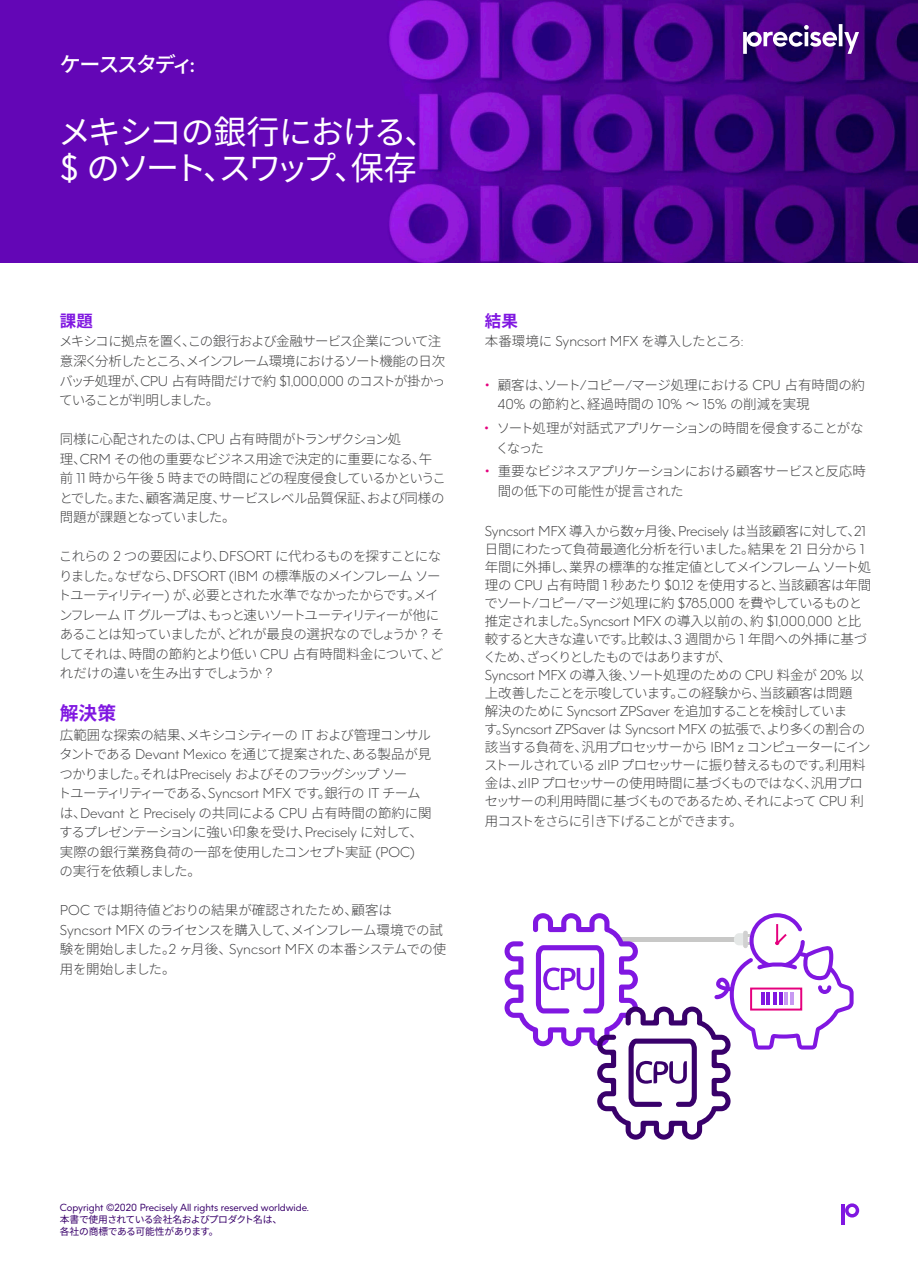
<style>
.page{position:relative;width:918px;height:1263px;background:#fff}
.page>*{position:absolute;margin:0;border:0;box-sizing:border-box;transform-origin:0 0}
.t1{font:33px/36px "Noto Sans JP";letter-spacing:-.065em;color:#fff}
.t2{font:500 21px "Noto Sans JP";letter-spacing:-.105em;color:#fff}
.t3{font:700 18.75px "Noto Sans JP";color:#8017e1}
.Paragraph_Style_1{font:700 16.5px "Noto Sans JP";color:#8017e1}
.Paragraph_Style_1-2{font:300 13.5px/19.5px "Noto Sans JP";letter-spacing:-.055em;color:#3e3e3f}
.Paragraph_Style_1-3{font:300 13.5px/19.5px "Noto Sans JP";letter-spacing:-.015em;color:#3e3e3f}
.Paragraph_Style_1-4{font:300 13.5px "Noto Sans JP";letter-spacing:-.1em;color:#3e3e3f}
.t4{font:9.75px/11.7px "Precisely";color:#39006b}
.t5{font:9.75px "Noto Sans JP";letter-spacing:-.03em;color:#39006b}
.s1{font-family:"Precisely";font-weight:600}
.s2{font-family:"Precisely"}
.s3{font-family:"Precisely";font-weight:400;color:#e5007e}
.s4{font-family:"Noto Sans JP"}
</style>
<div class="page">
<svg style="left:845px;top:1203px;width:14px;height:14px"></svg>
<hr style="left:842px;top:1204px;width:3px;height:20px;background:#8017e1">
<img style="left:0;top:0;width:918px;height:263px">
<svg style="left:743px;top:24px;width:116px;height:30px"></svg>
<svg style="left:505px;top:913px;width:349px;height:227px"></svg>
<p class="t2" style="left:60px;top:52px;width:137px">ケーススタディ<span class="s1">:</span></p>
<p class="t1" style="left:58px;top:114px;width:381px">メキシコの銀行における、<span class="s2">$</span> のソート、スワップ、保存</p>
<p class="Paragraph_Style_1" style="left:60px;top:312px;width:34px">課題</p>
<p class="Paragraph_Style_1-2" style="left:59px;top:332px;width:388px">メキシコに拠点を置く、この銀行および金融サービス企業について注意深く分析したところ、メインフレーム環境におけるソート機能の日次バッチ処理が、<span class="s2">CPU</span> 占有時間だけで約 <span class="s2">$1,000,000</span> のコストが掛かっていることが判明しました。</p>
<p class="Paragraph_Style_1-2" style="left:59px;top:430px;width:388px">同様に心配されたのは、<span class="s2">CPU</span> 占有時間がトランザクション処<br>理、<span class="s2">CRM</span> その他の重要なビジネス用途で決定的に重要になる、午前 <span class="s2">11</span> 時から午後 <span class="s2">5</span> 時までの時間にどの程度侵食しているかということでした。また、顧客満足度、サービスレベル品質保証、および同様の問題が課題となっていました。</p>
<p class="Paragraph_Style_1-2" style="left:58px;top:547px;width:388px">これらの <span class="s2">2</span> つの要因により、<span class="s2">DFSORT</span> に代わるものを探すことになりました。なぜなら、<span class="s2">DFSORT (IBM</span> の標準版のメインフレームソートユーティリティー<span class="s2">)</span> が、必要とされた水準でなかったからです。メインフレーム <span class="s2">IT</span> グループは、もっと速いソートユーティリティーが他にあることは知っていましたが、どれが最良の選択なのでしょうか <span class="s2">?</span> そしてそれは、時間の節約とより低い <span class="s2">CPU</span> 占有時間料金について、どれだけの違いを生み出すでしょうか <span class="s2">?</span></p>
<p class="t3" style="left:60px;top:703px;width:58px">解決策</p>
<p class="Paragraph_Style_1-2" style="left:58px;top:725px;width:375px">広範囲な探索の結果、メキシコシティーの <span class="s2">IT</span> および管理コンサルタントである <span class="s2">Devant Mexico</span> を通じて提案された、ある製品が見つかりました。それは<span class="s2">Precisely</span> およびそのフラッグシップソー<br>トユーティリティーである、<span class="s2">Syncsort MFX</span> です。銀行の <span class="s2">IT</span> チームは、<span class="s2">Devant</span> と <span class="s2">Precisely</span> の共同による <span class="s2">CPU</span> 占有時間の節約に関するプレゼンテーションに強い印象を受け、<span class="s2">Precisely</span> に対して、実際の銀行業務負荷の一部を使用したコンセプト実証 <span class="s2">(POC)<br></span>の実行を依頼しました。</p>
<p class="Paragraph_Style_1-2" style="left:60px;top:901px;width:388px"><span class="s2">POC</span> では期待値どおりの結果が確認されたため、顧客は<br><span class="s2">Syncsort MFX</span> のライセンスを購入して、メインフレーム環境での試験を開始しました。<span class="s2">2</span> ヶ月後、<span class="s2">Syncsort MFX</span> の本番システムでの使用を開始しました。</p>
<p class="Paragraph_Style_1" style="left:485px;top:312px;width:34px">結果</p>
<p class="Paragraph_Style_1-2" style="left:485px;top:332px;width:260px">本番環境に <span class="s2">Syncsort MFX</span> を導入したところ<span class="s2">:</span></p>
<p class="Paragraph_Style_1-3" style="left:498px;top:375px;width:369px;text-indent:-13px"><span class="s3">•</span> 顧客は、ソート<span class="s2">/</span>コピー<span class="s2">/</span>マージ処理における <span class="s2">CPU</span> 占有時間の約<br><span class="s2">40%</span> の節約と、経過時間の <span class="s2">10%</span> ～ <span class="s2">15%</span> の削減を実現</p>
<p class="Paragraph_Style_1-2" style="left:496px;top:419px;width:369px;text-indent:-12px"><span class="s3">•</span> ソート処理が対話式アプリケーションの時間を侵食することがなくなった</p>
<p class="Paragraph_Style_1-2" style="left:498px;top:462px;width:370px;text-indent:-13px"><span class="s3">•</span> 重要なビジネスアプリケーションにおける顧客サービスと反応時間の低下の可能性が提言された</p>
<p class="Paragraph_Style_1-2" style="left:483px;top:522px;width:390px;line-height:18px"><span class="s2">Syncsort MFX</span> 導入から数ヶ月後、<span class="s2">Precisely</span> は当該顧客に対して、<span class="s2">21</span>日間にわたって負荷最適化分析を行いました。結果を <span class="s2">21</span> 日分から <span class="s2">1</span>年間に外挿し、業界の標準的な推定値としてメインフレームソート処理の <span class="s2">CPU</span> 占有時間 <span class="s2">1</span> 秒あたり <span class="s2">$0.12</span> を使用すると、当該顧客は年間でソート<span class="s2">/</span>コピー<span class="s2">/</span>マージ処理に約 <span class="s2">$785,000</span> を費やしているものと推定されました。<span class="s2">Syncsort MFX</span> の導入以前の、約 <span class="s2">$1,000,000</span> と比較すると大きな違いです。比較は、<span class="s2">3</span> 週間から <span class="s2">1</span> 年間への外挿に基づくため、ざっくりとしたものではありますが、</p>
<p class="Paragraph_Style_1-2" style="left:484px;top:666px;width:388px;line-height:18px"><span class="s2">Syncsort MFX</span> の導入後、ソート処理のための <span class="s2">CPU</span> 料金が <span class="s2">20%</span> 以上改善したことを示唆しています。この経験から、当該顧客は問題<br>解決のために <span class="s2">Syncsort ZPSaver</span> を追加することを検討していま<br>す。<span class="s2">Syncsort ZPSaver</span> は <span class="s2">Syncsort MFX</span> の拡張で、より多くの割合の該当する負荷を、汎用プロセッサーから <span class="s2">IBM z</span> コンピューターにインストールされている <span class="s2">zIIP</span> プロセッサーに振り替えるものです。利用料金は、<span class="s2">zIIP</span> プロセッサーの使用時間に基づくものではなく、汎用プロセッサーの利用時間に基づくものであるため、それによって <span class="s2">CPU</span> 利</p>
<p class="Paragraph_Style_1-4" style="left:485px;top:813px;width:259px">用コストをさらに引き下げることができます。</p>
<p class="t4" style="left:60px;top:1202px;width:251px">Copyright ©2020 Precisely All rights reserved worldwide.<span class="s4">本書で使用されている会社名およびプロダクト名は、</span></p>
<p class="t5" style="left:60px;top:1225px;width:160px">各社の商標である可能性があります。</p>
</div>
